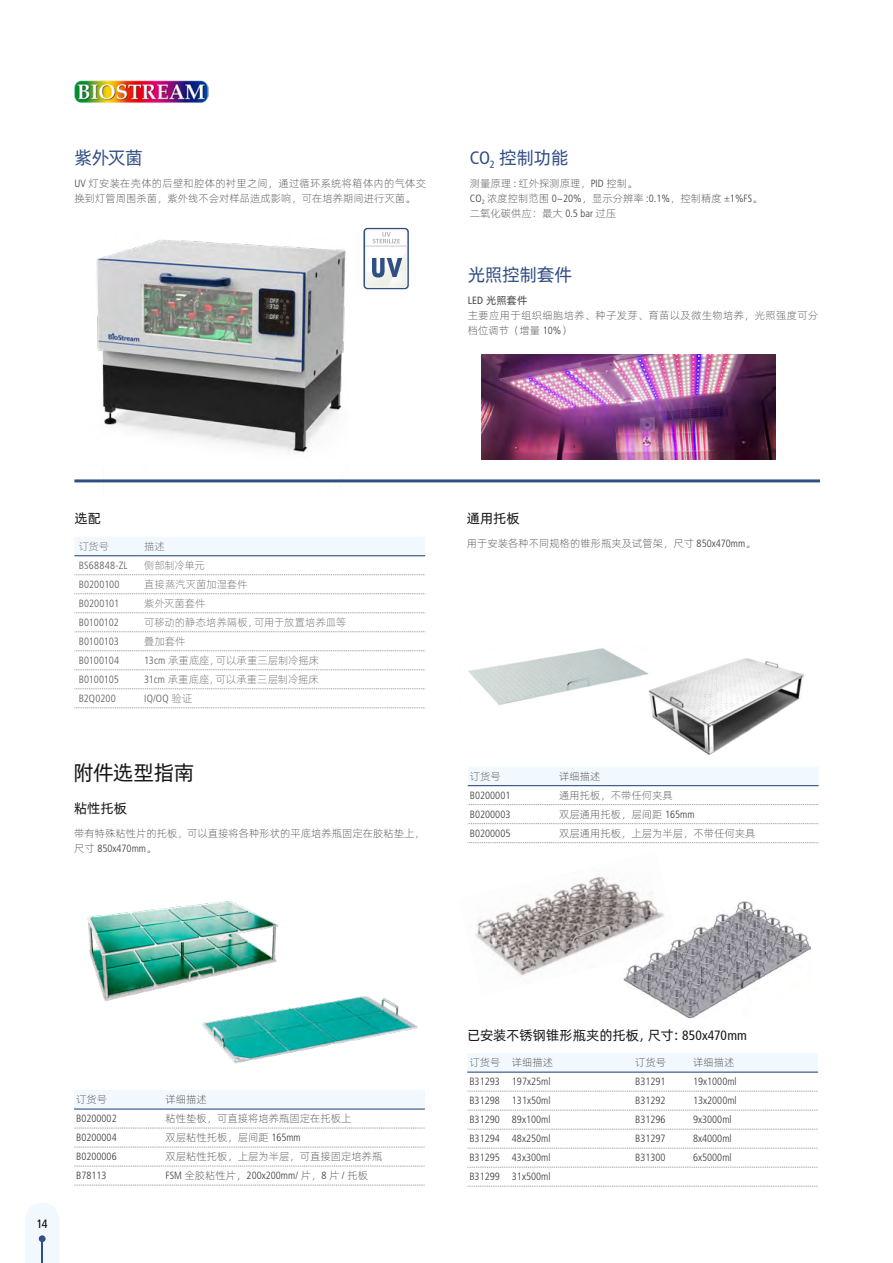
<style>
.page{position:relative;width:893px;height:1263px;background:#fff}
.page>*{position:absolute;margin:0;border:0;box-sizing:border-box;transform-origin:0 0}
.W-正文-无项目符号{font:21px "Alibaba Pu Hui Ti";letter-spacing:-.03em;color:#191817}
.W-正文-无项目符号-2{font:18px "Alibaba Pu Hui Ti";letter-spacing:-.02em;color:#324f83}
.W-正文-无项目符号-3{font:13.5px "Alibaba Pu Hui Ti";letter-spacing:-.005em;color:#191817}
.t1{font:condensed 12px "Frutiger LT Std";color:#000}
.W-正文-无项目符号-4{font:300 condensed 10.5px "Frutiger LT Std";color:#3e3a39}
.W-正文-无项目符号-5{font:300 10.5px "Alibaba Pu Hui Ti";color:#3e3a39}
.W-正文前段距-无项目符号{font:300 10.5px/15px "Alibaba Pu Hui Ti";color:#3e3a39}
.t2{font:300 10.5px "Alibaba Pu Hui Ti";color:#595757}
.W-正文前段距-无项目符号-2{font:300 10.5px/15px "Alibaba Pu Hui Ti";letter-spacing:.02em;color:#3e3a39}
.W-正文-无项目符号-6{font:300 10.5px/15px "Alibaba Pu Hui Ti";letter-spacing:.03em;color:#3e3a39}
.t3{font:300 condensed 10.5px "Frutiger LT Std";letter-spacing:-.02em;color:#595757}
.t4{font:300 condensed 10.5px "Frutiger LT Std";letter-spacing:.005em;color:#595757}
.t5{font:300 condensed 10.5px "Frutiger LT Std";letter-spacing:.03em;color:#595757}
.W-正文前段距-无项目符号-3{font:10.5px "Alibaba Pu Hui Ti";color:#484544}
.s1{font-family:"Frutiger LT Std";font-stretch:condensed}
.s2{font-family:"Alibaba Pu Hui Ti";font-stretch:normal}
</style>
<div class="page">
<img style="left:74px;top:80px;width:135px;height:23px">
<div style="left:25px;top:1203px;width:34px;height:60px;background:#f1f9fe"></div>
<div style="left:39px;top:1235px;width:7px;height:7px;background:#324f83;border-radius:50%"></div>
<hr style="left:41px;top:1241px;width:2px;height:22px;background:#324f83">
<img style="left:86px;top:239px;width:263px;height:244px">
<hr style="left:74px;top:479px;width:746px;height:3px;background:#324f83">
<svg style="left:363px;top:228px;width:46px;height:61px"></svg>
<svg style="left:365px;top:229px;width:42px;height:59px"></svg>
<svg style="left:365px;top:230px;width:42px;height:57px"></svg>
<div style="left:367px;top:231px;width:38px;height:55px;background:#fff;border-radius:2px"></div>
<hr style="left:365px;top:246px;width:42px;height:1px;background:#c9caca">
<svg style="left:373px;top:232px;width:27px;height:11px"></svg>
<svg style="left:367px;top:255px;width:40px;height:32px"></svg>
<img style="left:475px;top:876px;width:180px;height:100px">
<img style="left:651px;top:658px;width:153px;height:98px">
<div style="left:74px;top:1090px;width:351px;height:18px;background:#f1f9fe"></div>
<hr style="left:74px;top:1108px;width:89px;height:1px;background:#324f83">
<hr style="left:163px;top:1108px;width:262px;height:1px;background:#324f83">
<svg style="left:74px;top:1128px;width:351px;height:1px"></svg>
<svg style="left:74px;top:1147px;width:351px;height:1px"></svg>
<svg style="left:74px;top:1166px;width:351px;height:1px"></svg>
<svg style="left:74px;top:1185px;width:351px;height:1px"></svg>
<div style="left:468px;top:767px;width:350px;height:18px;background:#f1f9fe"></div>
<hr style="left:468px;top:785px;width:89px;height:1px;background:#324f83">
<hr style="left:557px;top:785px;width:262px;height:1px;background:#324f83">
<svg style="left:468px;top:804px;width:351px;height:1px"></svg>
<svg style="left:468px;top:823px;width:351px;height:1px"></svg>
<svg style="left:468px;top:842px;width:351px;height:1px"></svg>
<img style="left:202px;top:996px;width:216px;height:68px">
<img style="left:87px;top:901px;width:202px;height:111px">
<div style="left:467px;top:1053px;width:351px;height:18px;background:#f1f9fe"></div>
<hr style="left:467px;top:1071px;width:43px;height:2px;background:#324f83">
<hr style="left:510px;top:1071px;width:123px;height:2px;background:#324f83">
<hr style="left:633px;top:1071px;width:58px;height:2px;background:#324f83">
<hr style="left:691px;top:1071px;width:127px;height:2px;background:#324f83">
<svg style="left:467px;top:1091px;width:351px;height:1px"></svg>
<svg style="left:467px;top:1110px;width:351px;height:1px"></svg>
<svg style="left:467px;top:1129px;width:351px;height:1px"></svg>
<svg style="left:467px;top:1148px;width:351px;height:1px"></svg>
<svg style="left:467px;top:1167px;width:351px;height:1px"></svg>
<svg style="left:467px;top:1186px;width:351px;height:1px"></svg>
<img style="left:468px;top:648px;width:187px;height:59px">
<img style="left:623px;top:900px;width:188px;height:118px">
<div style="left:75px;top:537px;width:350px;height:18px;background:#f1f9fe"></div>
<hr style="left:74px;top:555px;width:66px;height:1px;background:#324f83">
<hr style="left:140px;top:555px;width:285px;height:1px;background:#324f83">
<svg style="left:74px;top:574px;width:352px;height:1px"></svg>
<svg style="left:74px;top:593px;width:352px;height:1px"></svg>
<svg style="left:74px;top:612px;width:352px;height:1px"></svg>
<svg style="left:74px;top:631px;width:352px;height:1px"></svg>
<svg style="left:74px;top:650px;width:352px;height:1px"></svg>
<svg style="left:74px;top:669px;width:352px;height:1px"></svg>
<svg style="left:74px;top:688px;width:352px;height:1px"></svg>
<svg style="left:74px;top:707px;width:352px;height:1px"></svg>
<img style="left:481px;top:355px;width:294px;height:105px">
<p class="W-正文-无项目符号-2" style="left:74px;top:144px;width:70px">紫外灭菌</p>
<p class="W-正文前段距-无项目符号-2" style="left:74px;top:175px;width:353px"><span class="s1">UV</span> 灯安装在壳体的后壁和腔体的衬里之间，通过循环系统将箱体内的气体交换到灯管周围杀菌，紫外线不会对样品造成影响，可在培养期间进行灭菌。</p>
<p class="W-正文-无项目符号-2" style="left:470px;top:144px;width:100px"><span class="s1">CO</span><sub>2</sub> 控制功能</p>
<p class="W-正文前段距-无项目符号" style="left:470px;top:175px;width:169px">测量原理 <span class="s1">:</span> 红外探测原理，<span class="s1">PID</span> 控制。</p>
<p class="W-正文-无项目符号-5" style="left:470px;top:191px;width:294px"><span class="s1">CO</span><sub>2</sub> 浓度控制范围 <span class="s1">0~20%</span>，显示分辨率 <span class="s1">:0.1%</span>，控制精度 ±<span class="s1">1%FS</span>。</p>
<p class="W-正文-无项目符号-5" style="left:470px;top:206px;width:148px">二氧化碳供应：最大 <span class="s1">0.5 bar</span> 过压</p>
<p class="W-正文-无项目符号-2" style="left:468px;top:261px;width:106px">光照控制套件</p>
<p class="W-正文前段距-无项目符号-3" style="left:468px;top:293px;width:61px"><span class="s1">LED</span> 光照套件</p>
<p class="W-正文-无项目符号-6" style="left:468px;top:307px;width:352px">主要应用于组织细胞培养、种子发芽、育苗以及微生物培养，光照强度可分档位调节（增量 <span class="s1">10%</span>）</p>
<p class="W-正文-无项目符号-3" style="left:74px;top:508px;width:28px">选配</p>
<p class="t2" style="left:79px;top:538px;width:32px">订货号</p>
<p class="t2" style="left:144px;top:538px;width:22px">描述</p>
<p class="t5" style="left:79px;top:559px;width:50px">BS68848-ZL</p>
<p class="t2" style="left:144px;top:557px;width:62px">侧部制冷单元</p>
<p class="t4" style="left:79px;top:578px;width:42px">B0200100</p>
<p class="t2" style="left:144px;top:576px;width:105px">直接蒸汽灭菌加湿套件</p>
<p class="t4" style="left:79px;top:597px;width:42px">B0200101</p>
<p class="t2" style="left:144px;top:595px;width:63px">紫外灭菌套件</p>
<p class="t3" style="left:79px;top:616px;width:42px">B0100102</p>
<p class="t2" style="left:144px;top:614px;width:204px">可移动的静态培养隔板，可用于放置培养皿等</p>
<p class="t3" style="left:79px;top:635px;width:42px">B0100103</p>
<p class="t2" style="left:144px;top:633px;width:43px">叠加套件</p>
<p class="t3" style="left:79px;top:654px;width:42px">B0100104</p>
<p class="t2" style="left:144px;top:652px;width:176px"><span class="s1">13cm</span> 承重底座，可以承重三层制冷摇床</p>
<p class="t3" style="left:79px;top:673px;width:42px">B0100105</p>
<p class="t2" style="left:144px;top:671px;width:176px"><span class="s1">31cm</span> 承重底座，可以承重三层制冷摇床</p>
<p class="t4" style="left:79px;top:692px;width:39px">B2Q0200</p>
<p class="t4" style="left:144px;top:692px;width:50px">IQ/OQ <span class="s2">验证</span></p>
<p class="W-正文-无项目符号" style="left:73px;top:756px;width:123px">附件选型指南</p>
<p class="W-正文-无项目符号-3" style="left:74px;top:798px;width:55px">粘性托板</p>
<p class="W-正文前段距-无项目符号" style="left:74px;top:825px;width:352px">带有特殊粘性片的托板，可以直接将各种形状的平底培养瓶固定在胶粘垫上，尺寸 <span class="s1">850x470mm</span>。</p>
<p class="W-正文-无项目符号-3" style="left:467px;top:508px;width:55px">通用托板</p>
<p class="W-正文前段距-无项目符号" style="left:467px;top:535px;width:290px">用于安装各种不同规格的锥形瓶夹及试管架，尺寸 <span class="s1">850x470mm</span>。</p>
<p class="W-正文-无项目符号-5" style="left:470px;top:768px;width:32px">订货号</p>
<p class="W-正文-无项目符号-5" style="left:559px;top:768px;width:43px">详细描述</p>
<p class="W-正文-无项目符号-4" style="left:470px;top:789px;width:42px">B0200001</p>
<p class="W-正文-无项目符号-5" style="left:559px;top:787px;width:115px">通用托板，不带任何夹具</p>
<p class="W-正文-无项目符号-4" style="left:470px;top:808px;width:42px">B0200003</p>
<p class="W-正文-无项目符号-5" style="left:559px;top:806px;width:137px">双层通用托板，层间距 <span class="s1">165mm</span></p>
<p class="W-正文-无项目符号-4" style="left:470px;top:827px;width:42px">B0200005</p>
<p class="W-正文-无项目符号-5" style="left:559px;top:825px;width:198px">双层通用托板，上层为半层，不带任何夹具</p>
<p class="t1" style="left:37px;top:1217px;width:13px">14</p>
<p class="W-正文-无项目符号-5" style="left:76px;top:1092px;width:32px">订货号</p>
<p class="W-正文-无项目符号-5" style="left:165px;top:1092px;width:43px">详细描述</p>
<p class="W-正文-无项目符号-4" style="left:76px;top:1113px;width:42px">B0200002</p>
<p class="W-正文-无项目符号-5" style="left:165px;top:1111px;width:187px">粘性垫板，可直接将培养瓶固定在托板上</p>
<p class="W-正文-无项目符号-4" style="left:76px;top:1132px;width:42px">B0200004</p>
<p class="W-正文-无项目符号-5" style="left:165px;top:1130px;width:137px">双层粘性托板，层间距 <span class="s1">165mm</span></p>
<p class="W-正文-无项目符号-4" style="left:76px;top:1151px;width:42px">B0200006</p>
<p class="W-正文-无项目符号-5" style="left:165px;top:1149px;width:218px">双层粘性托板，上层为半层，可直接固定培养瓶</p>
<p class="W-正文-无项目符号-4" style="left:76px;top:1170px;width:32px">B78113</p>
<p class="W-正文-无项目符号-4" style="left:165px;top:1170px;width:204px">FSM <span class="s2">全胶粘性片，</span>200x200mm/ <span class="s2">片，</span>8 <span class="s2">片</span> / <span class="s2">托板</span></p>
<p class="W-正文-无项目符号-3" style="left:467px;top:1025px;width:281px">已安装不锈钢锥形瓶夹的托板，尺寸：<span class="s1">850x470mm</span></p>
<p class="W-正文-无项目符号-5" style="left:469px;top:1055px;width:32px">订货号</p>
<p class="W-正文-无项目符号-5" style="left:512px;top:1055px;width:43px">详细描述</p>
<p class="W-正文-无项目符号-5" style="left:635px;top:1055px;width:32px">订货号</p>
<p class="W-正文-无项目符号-5" style="left:693px;top:1055px;width:43px">详细描述</p>
<p class="W-正文-无项目符号-4" style="left:469px;top:1076px;width:32px">B31293</p>
<p class="W-正文-无项目符号-4" style="left:512px;top:1076px;width:40px">197x25ml</p>
<p class="W-正文-无项目符号-4" style="left:635px;top:1076px;width:32px">B31291</p>
<p class="W-正文-无项目符号-4" style="left:693px;top:1076px;width:45px">19x1000ml</p>
<p class="W-正文-无项目符号-4" style="left:469px;top:1095px;width:32px">B31298</p>
<p class="W-正文-无项目符号-4" style="left:512px;top:1095px;width:40px">131x50ml</p>
<p class="W-正文-无项目符号-4" style="left:635px;top:1095px;width:32px">B31292</p>
<p class="W-正文-无项目符号-4" style="left:693px;top:1095px;width:45px">13x2000ml</p>
<p class="W-正文-无项目符号-4" style="left:469px;top:1114px;width:32px">B31290</p>
<p class="W-正文-无项目符号-4" style="left:512px;top:1114px;width:40px">89x100ml</p>
<p class="W-正文-无项目符号-4" style="left:635px;top:1114px;width:32px">B31296</p>
<p class="W-正文-无项目符号-4" style="left:693px;top:1114px;width:40px">9x3000ml</p>
<p class="W-正文-无项目符号-4" style="left:469px;top:1133px;width:32px">B31294</p>
<p class="W-正文-无项目符号-4" style="left:512px;top:1133px;width:40px">48x250ml</p>
<p class="W-正文-无项目符号-4" style="left:635px;top:1133px;width:32px">B31297</p>
<p class="W-正文-无项目符号-4" style="left:693px;top:1133px;width:40px">8x4000ml</p>
<p class="W-正文-无项目符号-4" style="left:469px;top:1152px;width:32px">B31295</p>
<p class="W-正文-无项目符号-4" style="left:512px;top:1152px;width:40px">43x300ml</p>
<p class="W-正文-无项目符号-4" style="left:635px;top:1152px;width:32px">B31300</p>
<p class="W-正文-无项目符号-4" style="left:693px;top:1152px;width:40px">6x5000ml</p>
<p class="W-正文-无项目符号-4" style="left:469px;top:1171px;width:32px">B31299</p>
<p class="W-正文-无项目符号-4" style="left:512px;top:1171px;width:40px">31x500ml</p>
</div>
